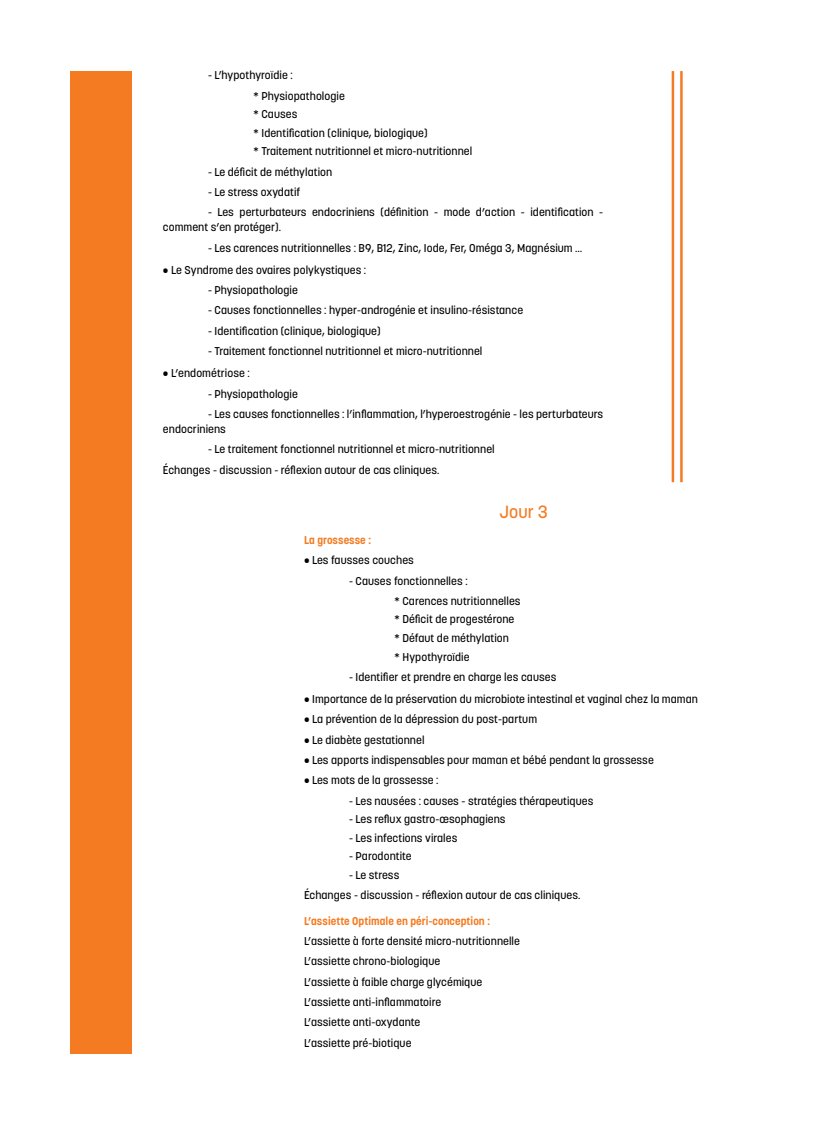
<style>
.page{position:relative;width:815px;height:1124px;background:#fff}
.page>*{position:absolute;margin:0;border:0;box-sizing:border-box;transform-origin:0 0}
.t1{font:500 17.5px "Korolev";color:#f47b21}
.t2{font:500 11.25px/15px "Korolev";letter-spacing:.005em;color:#000}
.t3{font:700 11.25px "Korolev";letter-spacing:.005em;color:#f47b21}
</style>
<div class="page">
<div style="left:71px;top:71px;width:61px;height:982px;background:#f47b21"></div>
<hr style="left:680px;top:71px;width:3px;height:411px;background:#f47b21">
<hr style="left:672px;top:71px;width:2px;height:411px;background:#f47b21">
<p class="t2" style="left:208px;top:68px;width:86px">- L’hypothyroïdie :</p>
<p class="t2" style="left:253px;top:88px;width:93px">* Physiopathologie</p>
<p class="t2" style="left:253px;top:107px;width:46px">* Causes</p>
<p class="t2" style="left:253px;top:125px;width:176px">* Identification (clinique, biologique)</p>
<p class="t2" style="left:253px;top:144px;width:221px">* Traitement nutritionnel et micro-nutritionnel</p>
<p class="t2" style="left:208px;top:164px;width:126px">- Le déficit de méthylation</p>
<p class="t2" style="left:208px;top:184px;width:94px">- Le stress oxydatif</p>
<p class="t2" style="left:163px;top:205px;width:442px;text-indent:45px">- Les perturbateurs endocriniens (définition - mode d’action - identification - comment s’en protéger).</p>
<p class="t2" style="left:208px;top:240px;width:376px">- Les carences nutritionnelles : B9, B12, Zinc, Iode, Fer, Oméga 3, Magnésium …</p>
<p class="t2" style="left:163px;top:262px;width:205px">• Le Syndrome des ovaires polykystiques :</p>
<p class="t2" style="left:208px;top:282px;width:91px">- Physiopathologie</p>
<p class="t2" style="left:208px;top:303px;width:317px">- Causes fonctionnelles : hyper-androgénie et insulino-résistance</p>
<p class="t2" style="left:208px;top:323px;width:174px">- Identification (clinique, biologique)</p>
<p class="t2" style="left:208px;top:343px;width:276px">- Traitement fonctionnel nutritionnel et micro-nutritionnel</p>
<p class="t2" style="left:163px;top:365px;width:88px">• L’endométriose :</p>
<p class="t2" style="left:208px;top:386px;width:91px">- Physiopathologie</p>
<p class="t2" style="left:163px;top:406px;width:442px;text-indent:45px">- Les causes fonctionnelles : l’inflammation, l’hyperoestrogénie - les perturbateurs endocriniens</p>
<p class="t2" style="left:208px;top:441px;width:288px">- Le traitement fonctionnel nutritionnel et micro-nutritionnel</p>
<p class="t2" style="left:163px;top:462px;width:278px">Échanges - discussion - réflexion autour de cas cliniques.</p>
<p class="t1" style="left:500px;top:500px;width:50px">Jour 3</p>
<p class="t3" style="left:304px;top:532px;width:69px">La grossesse :</p>
<p class="t2" style="left:304px;top:552px;width:111px">• Les fausses couches</p>
<p class="t2" style="left:349px;top:573px;width:120px">- Causes fonctionnelles :</p>
<p class="t2" style="left:394px;top:593px;width:128px">* Carences nutritionnelles</p>
<p class="t2" style="left:394px;top:612px;width:122px">* Déficit de progestérone</p>
<p class="t2" style="left:394px;top:630px;width:116px">* Défaut de méthylation</p>
<p class="t2" style="left:394px;top:649px;width:77px">* Hypothyroïdie</p>
<p class="t2" style="left:349px;top:669px;width:209px">- Identifier et prendre en charge les causes</p>
<p class="t2" style="left:304px;top:691px;width:395px">• Importance de la préservation du microbiote intestinal et vaginal chez la maman</p>
<p class="t2" style="left:304px;top:711px;width:235px">• La prévention de la dépression du post-partum</p>
<p class="t2" style="left:304px;top:732px;width:122px">• Le diabète gestationnel</p>
<p class="t2" style="left:304px;top:752px;width:351px">• Les apports indispensables pour maman et bébé pendant la grossesse</p>
<p class="t2" style="left:304px;top:772px;width:136px">• Les mots de la grossesse :</p>
<p class="t2" style="left:349px;top:793px;width:246px">- Les nausées : causes - stratégies thérapeutiques</p>
<p class="t2" style="left:349px;top:811px;width:158px">- Les reflux gastro-œsophagiens</p>
<p class="t2" style="left:349px;top:830px;width:110px">- Les infections virales</p>
<p class="t2" style="left:349px;top:848px;width:64px">- Parodontite</p>
<p class="t2" style="left:349px;top:867px;width:52px">- Le stress</p>
<p class="t2" style="left:304px;top:887px;width:278px">Échanges - discussion - réflexion autour de cas cliniques.</p>
<p class="t3" style="left:304px;top:913px;width:188px">L’assiette Optimale en péri-conception :</p>
<p class="t2" style="left:304px;top:933px;width:218px">L’assiette à forte densité micro-nutritionnelle</p>
<p class="t2" style="left:304px;top:953px;width:138px">L’assiette chrono-biologique</p>
<p class="t2" style="left:304px;top:974px;width:180px">L’assiette à faible charge glycémique</p>
<p class="t2" style="left:304px;top:994px;width:139px">L’assiette anti-inflammatoire</p>
<p class="t2" style="left:304px;top:1014px;width:118px">L’assiette anti-oxydante</p>
<p class="t2" style="left:304px;top:1035px;width:109px">L’assiette pré-biotique</p>
</div>
